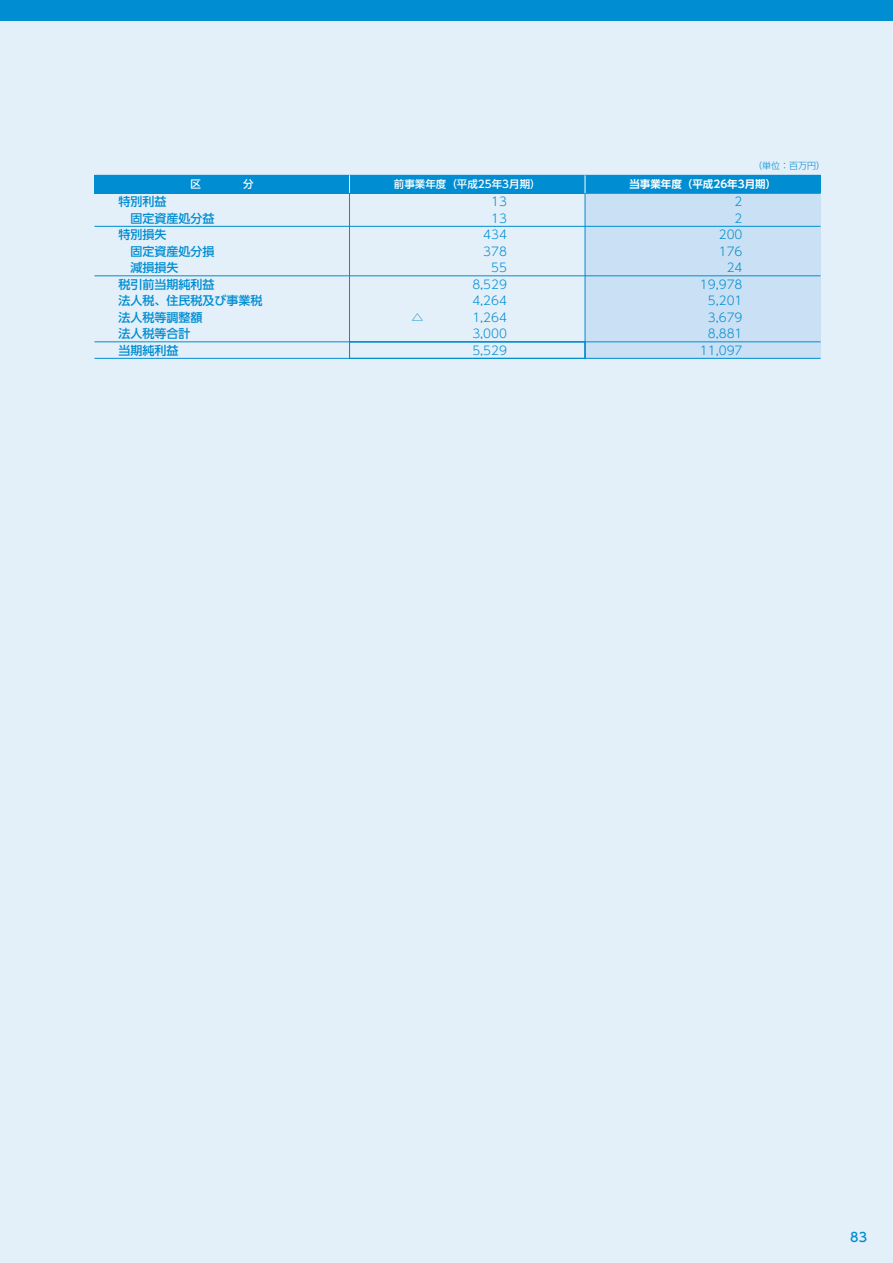
<style>
.page{position:relative;width:893px;height:1263px;background:#fff}
.page>*{position:absolute;margin:0;border:0;box-sizing:border-box;transform-origin:0 0}
.t1{font:500 12.75px "UD Shin Go NT Pr 6 N";color:#008dd1}
.t2{font:300 12px "UD Shin Go NT Pr 6 N";color:#008dd1}
.t3{font:500 12px "UD Shin Go NT Pr 6 N";color:#008dd1}
.t4{font:500 10.5px "UD Shin Go NT Pr 6 N";color:#fff}
.t5{font:700 10.5px "UD Shin Go Pr 6 N De";color:#fff}
.t6{font:300 9px "UD Shin Go NT Pr 6 N";color:#008dd1}
</style>
<div class="page">
<div style="left:0;top:0;width:893px;height:22px;background:#008dd1"></div>
<div style="left:0;top:22px;width:893px;height:1241px;background:#e3eff9"></div>
<div style="left:94px;top:175px;width:255px;height:18px;background:#008dd1"></div>
<div style="left:349px;top:175px;width:236px;height:18px;background:#008dd1"></div>
<div style="left:585px;top:175px;width:235px;height:18px;background:#008dd1"></div>
<div style="left:585px;top:193px;width:235px;height:17px;background:#cae0f4"></div>
<div style="left:585px;top:210px;width:235px;height:16px;background:#cae0f4"></div>
<div style="left:585px;top:226px;width:235px;height:17px;background:#cae0f4"></div>
<div style="left:585px;top:243px;width:235px;height:16px;background:#cae0f4"></div>
<div style="left:585px;top:259px;width:235px;height:17px;background:#cae0f4"></div>
<div style="left:585px;top:276px;width:235px;height:16px;background:#cae0f4"></div>
<div style="left:585px;top:292px;width:235px;height:17px;background:#cae0f4"></div>
<div style="left:585px;top:309px;width:235px;height:16px;background:#cae0f4"></div>
<div style="left:585px;top:325px;width:235px;height:17px;background:#cae0f4"></div>
<div style="left:585px;top:342px;width:235px;height:16px;background:#cae0f4"></div>
<svg style="left:349px;top:175px;width:1px;height:18px"></svg>
<hr style="left:94px;top:193px;width:726px;height:1px;background:#008dd1">
<svg style="left:585px;top:175px;width:1px;height:18px"></svg>
<hr style="left:349px;top:193px;width:1px;height:166px;background:#008dd1">
<hr style="left:585px;top:193px;width:1px;height:166px;background:#008dd1">
<hr style="left:94px;top:226px;width:726px;height:1px;background:#008dd1">
<hr style="left:94px;top:276px;width:726px;height:1px;background:#008dd1">
<hr style="left:94px;top:342px;width:726px;height:1px;background:#008dd1">
<hr style="left:94px;top:358px;width:255px;height:1px;background:#008dd1">
<hr style="left:585px;top:358px;width:235px;height:1px;background:#008dd1">
<div style="left:349px;top:342px;width:236px;height:17px;border:1px solid #008dd1"></div>
<p class="t6" style="left:753px;top:161px;width:73px">（単位：百万円）</p>
<p class="t4" style="left:190px;top:179px;width:12px">区</p>
<p class="t4" style="left:243px;top:179px;width:12px">分</p>
<p class="t4" style="left:394px;top:179px;width:148px">前事業年度（平成25年3月期）</p>
<p class="t5" style="left:629px;top:179px;width:148px">当事業年度（平成26年3月期）</p>
<p class="t3" style="left:118px;top:196px;width:49px">特別利益</p>
<p class="t2" style="left:491px;top:196px;width:17px">13</p>
<p class="t2" style="left:735px;top:196px;width:9px">2</p>
<p class="t3" style="left:118px;top:212px;width:97px">　固定資産処分益</p>
<p class="t2" style="left:491px;top:212px;width:17px">13</p>
<p class="t2" style="left:735px;top:212px;width:9px">2</p>
<p class="t3" style="left:118px;top:229px;width:49px">特別損失</p>
<p class="t2" style="left:483px;top:229px;width:25px">434</p>
<p class="t2" style="left:719px;top:229px;width:25px">200</p>
<p class="t3" style="left:118px;top:245px;width:97px">　固定資産処分損</p>
<p class="t2" style="left:483px;top:245px;width:25px">378</p>
<p class="t2" style="left:719px;top:245px;width:25px">176</p>
<p class="t3" style="left:118px;top:262px;width:61px">　減損損失</p>
<p class="t2" style="left:491px;top:262px;width:17px">55</p>
<p class="t2" style="left:727px;top:262px;width:17px">24</p>
<p class="t3" style="left:118px;top:278px;width:97px">税引前当期純利益</p>
<p class="t2" style="left:472px;top:278px;width:36px">8,529</p>
<p class="t2" style="left:700px;top:278px;width:44px">19,978</p>
<p class="t3" style="left:118px;top:295px;width:146px">法人税、住民税及び事業税</p>
<p class="t2" style="left:472px;top:295px;width:36px">4,264</p>
<p class="t2" style="left:708px;top:295px;width:36px">5,201</p>
<p class="t3" style="left:118px;top:311px;width:85px">法人税等調整額</p>
<p class="t2" style="left:411px;top:311px;width:13px">△</p>
<p class="t2" style="left:472px;top:311px;width:36px">1,264</p>
<p class="t2" style="left:708px;top:311px;width:36px">3,679</p>
<p class="t3" style="left:118px;top:328px;width:73px">法人税等合計</p>
<p class="t2" style="left:472px;top:328px;width:36px">3,000</p>
<p class="t2" style="left:708px;top:328px;width:36px">8,881</p>
<p class="t3" style="left:118px;top:344px;width:61px">当期純利益</p>
<p class="t2" style="left:472px;top:344px;width:36px">5,529</p>
<p class="t2" style="left:700px;top:344px;width:44px">11,097</p>
<p class="t1" style="left:850px;top:1231px;width:18px">83</p>
</div>
